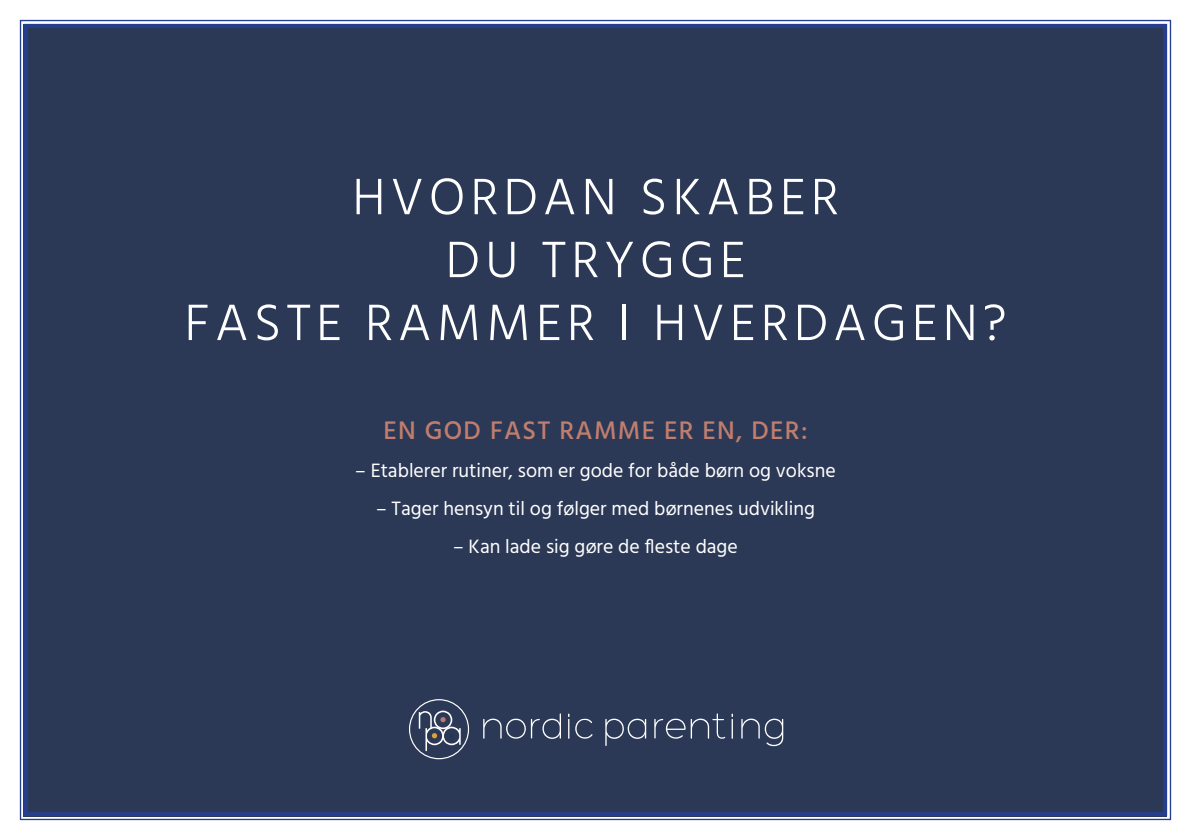
<style>
.page{position:relative;width:1191px;height:840px;background:#fff}
.page>*{position:absolute;margin:0;border:0;box-sizing:border-box;transform-origin:0 0}
.t1{font:300 52.4px "Hind";letter-spacing:.1em;color:#fff}
.t2{font:500 26px "Hind";letter-spacing:.05em;color:#c17e6e}
.t3{font:19.8px "Hind";color:#fff}
</style>
<div class="page">
<div style="left:19px;top:19px;width:1152px;height:801px;background:#2c3956"></div>
<div style="left:24px;top:24px;width:1143px;height:791px;border:4px solid #253f8e"></div>
<div style="left:409px;top:698px;width:60px;height:60px;border:1px solid #fff;border-radius:50%"></div>
<svg style="left:483px;top:713px;width:78px;height:26px"></svg>
<svg style="left:568px;top:713px;width:1px;height:25px"></svg>
<svg style="left:575px;top:717px;width:17px;height:22px"></svg>
<svg style="left:605px;top:717px;width:41px;height:28px"></svg>
<svg style="left:654px;top:712px;width:79px;height:26px"></svg>
<svg style="left:741px;top:717px;width:42px;height:28px"></svg>
<svg style="left:419px;top:710px;width:42px;height:40px"></svg>
<p class="t1" style="left:352px;top:162px;width:488px">HVORDAN SKABER</p>
<p class="t1" style="left:445px;top:225px;width:301px">DU TRYGGE</p>
<p class="t1" style="left:184px;top:288px;width:823px">FASTE RAMMER I HVERDAGEN?</p>
<p class="t2" style="left:383px;top:412px;width:425px">EN GOD FAST RAMME ER EN, DER:</p>
<p class="t3" style="left:355px;top:457px;width:482px">– Etablerer rutiner, som er gode for både børn og voksne</p>
<p class="t3" style="left:376px;top:495px;width:440px">– Tager hensyn til og følger med børnenes udvikling</p>
<p class="t3" style="left:453px;top:533px;width:286px">– Kan lade sig gøre de fleste dage</p>
</div>
